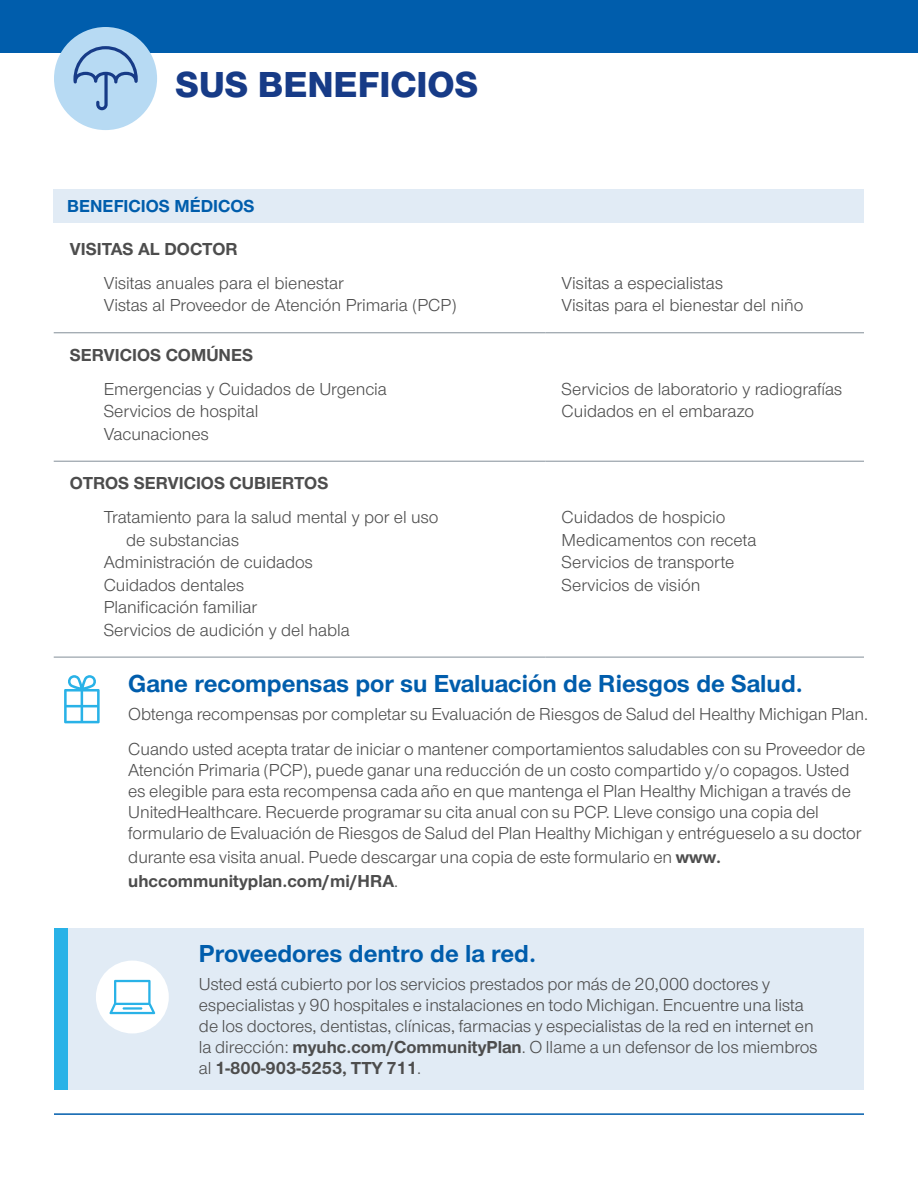
<style>
.page{position:relative;width:918px;height:1188px;background:#fff}
.page>*{position:absolute;margin:0;border:0;box-sizing:border-box;transform-origin:0 0}
.headline___GSG___DkB{font:800 37.5px "UHC Sans";color:#173b87}
.subhead___GSG___Base{font:700 25.5px "UHC Sans";color:#005dac}
.Body___DkGray_-_SP{font:18px/21px "UHC Sans";color:#4d4d4d}
.t1{font:700 18px "UHC Sans";color:#4d4d4d}
.t2{font:700 18px "UHC Sans";color:#005dac}
.s1{font-weight:700}
</style>
<div class="page">
<div style="left:0;top:0;width:918px;height:53px;background:#005dac"></div>
<hr style="left:54px;top:1113px;width:810px;height:2px;background:#005dac">
<div style="left:54px;top:27px;width:103px;height:103px;background:#b7daf3;border-radius:50%"></div>
<svg style="left:73px;top:46px;width:65px;height:64px"></svg>
<div style="left:54px;top:189px;width:810px;height:34px;background:#e1ebf5"></div>
<hr style="left:54px;top:332px;width:491px;height:1px;background:#838e98">
<hr style="left:545px;top:332px;width:319px;height:1px;background:#838e98">
<hr style="left:54px;top:461px;width:491px;height:1px;background:#838e98">
<hr style="left:545px;top:461px;width:319px;height:1px;background:#838e98">
<hr style="left:54px;top:657px;width:491px;height:1px;background:#838e98">
<hr style="left:545px;top:657px;width:319px;height:1px;background:#838e98">
<div style="left:59px;top:928px;width:805px;height:162px;background:#e1ebf5"></div>
<div style="left:54px;top:928px;width:14px;height:162px;background:#29b2e7"></div>
<div style="left:96px;top:961px;width:73px;height:72px;background:#fff;border-radius:50%"></div>
<svg style="left:109px;top:980px;width:46px;height:34px"></svg>
<hr style="left:123px;top:1007px;width:19px;height:3px;background:#29b2e7">
<svg style="left:64px;top:675px;width:36px;height:48px"></svg>
<p class="headline___GSG___DkB" style="left:176px;top:59px;width:304px">SUS BENEFICIOS</p>
<p class="t2" style="left:67px;top:194px;width:189px">BENEFICIOS MÉDICOS</p>
<p class="t1" style="left:70px;top:237px;width:170px">VISITAS AL DOCTOR</p>
<p class="Body___DkGray_-_SP" style="left:104px;top:272px;width:242px">Visitas anuales para el bienestar</p>
<p class="Body___DkGray_-_SP" style="left:104px;top:294px;width:354px">Vistas al Proveedor de Atención Primaria (PCP)</p>
<p class="t1" style="left:70px;top:343px;width:185px">SERVICIOS COMÚNES</p>
<p class="Body___DkGray_-_SP" style="left:104px;top:378px;width:285px">Emergencias y Cuidados de Urgencia</p>
<p class="Body___DkGray_-_SP" style="left:104px;top:400px;width:156px">Servicios de hospital</p>
<p class="Body___DkGray_-_SP" style="left:104px;top:423px;width:107px">Vacunaciones</p>
<p class="t1" style="left:70px;top:471px;width:260px">OTROS SERVICIOS CUBIERTOS</p>
<p class="Body___DkGray_-_SP" style="left:126px;top:505px;width:314px;line-height:22.5px;text-indent:-22px">Tratamiento para la salud mental y por el uso de substancias</p>
<p class="Body___DkGray_-_SP" style="left:104px;top:551px;width:211px">Administración de cuidados</p>
<p class="Body___DkGray_-_SP" style="left:104px;top:573px;width:142px">Cuidados dentales</p>
<p class="Body___DkGray_-_SP" style="left:104px;top:596px;width:155px">Planificación familiar</p>
<p class="Body___DkGray_-_SP" style="left:104px;top:618px;width:248px">Servicios de audición y del habla</p>
<p class="Body___DkGray_-_SP" style="left:562px;top:272px;width:163px">Visitas a especialistas</p>
<p class="Body___DkGray_-_SP" style="left:562px;top:294px;width:243px">Visitas para el bienestar del niño</p>
<p class="Body___DkGray_-_SP" style="left:562px;top:378px;width:282px">Servicios de laboratorio y radiografías</p>
<p class="Body___DkGray_-_SP" style="left:562px;top:400px;width:194px">Cuidados en el embarazo</p>
<p class="Body___DkGray_-_SP" style="left:562px;top:506px;width:166px">Cuidados de hospicio</p>
<p class="Body___DkGray_-_SP" style="left:562px;top:528px;width:196px">Medicamentos con receta</p>
<p class="Body___DkGray_-_SP" style="left:562px;top:551px;width:174px">Servicios de transporte</p>
<p class="Body___DkGray_-_SP" style="left:562px;top:573px;width:140px">Servicios de visión</p>
<p class="subhead___GSG___Base" style="left:128px;top:667px;width:676px">Gane recompensas por su Evaluación de Riesgos de Salud.</p>
<p class="Body___DkGray_-_SP" style="left:128px;top:703px;width:741px">Obtenga recompensas por completar su Evaluación de Riesgos de Salud del Healthy Michigan Plan.</p>
<p class="Body___DkGray_-_SP" style="left:128px;top:737px;width:739px">Cuando usted acepta tratar de iniciar o mantener comportamientos saludables con su Proveedor de Atención Primaria (PCP), puede ganar una reducción de un costo compartido y/o copagos. Usted es elegible para esta recompensa cada año en que mantenga el Plan Healthy Michigan a través de UnitedHealthcare. Recuerde programar su cita anual con su PCP. Lleve consigo una copia del formulario de Evaluación de Riesgos de Salud del Plan Healthy Michigan y entrégueselo a su doctor</p>
<p class="Body___DkGray_-_SP" style="left:128px;top:844px;width:594px;line-height:24px">durante esa visita anual. Puede descargar una copia de este formulario en <span class="s1">www. uhccommunityplan.com/mi/HRA</span>.</p>
<p class="subhead___GSG___Base" style="left:199px;top:936px;width:339px">Proveedores dentro de la red.</p>
<p class="Body___DkGray_-_SP" style="left:199px;top:973px;width:620px">Usted está cubierto por los servicios prestados por más de 20,000 doctores y especialistas y 90 hospitales e instalaciones en todo Michigan. Encuentre una lista de los doctores, dentistas, clínicas, farmacias y especialistas de la red en internet en la dirección: <span class="s1">myuhc.com/CommunityPlan</span>. O llame a un defensor de los miembros al <span class="s1">1-800-903-5253, TTY 711</span>.</p>
</div>
